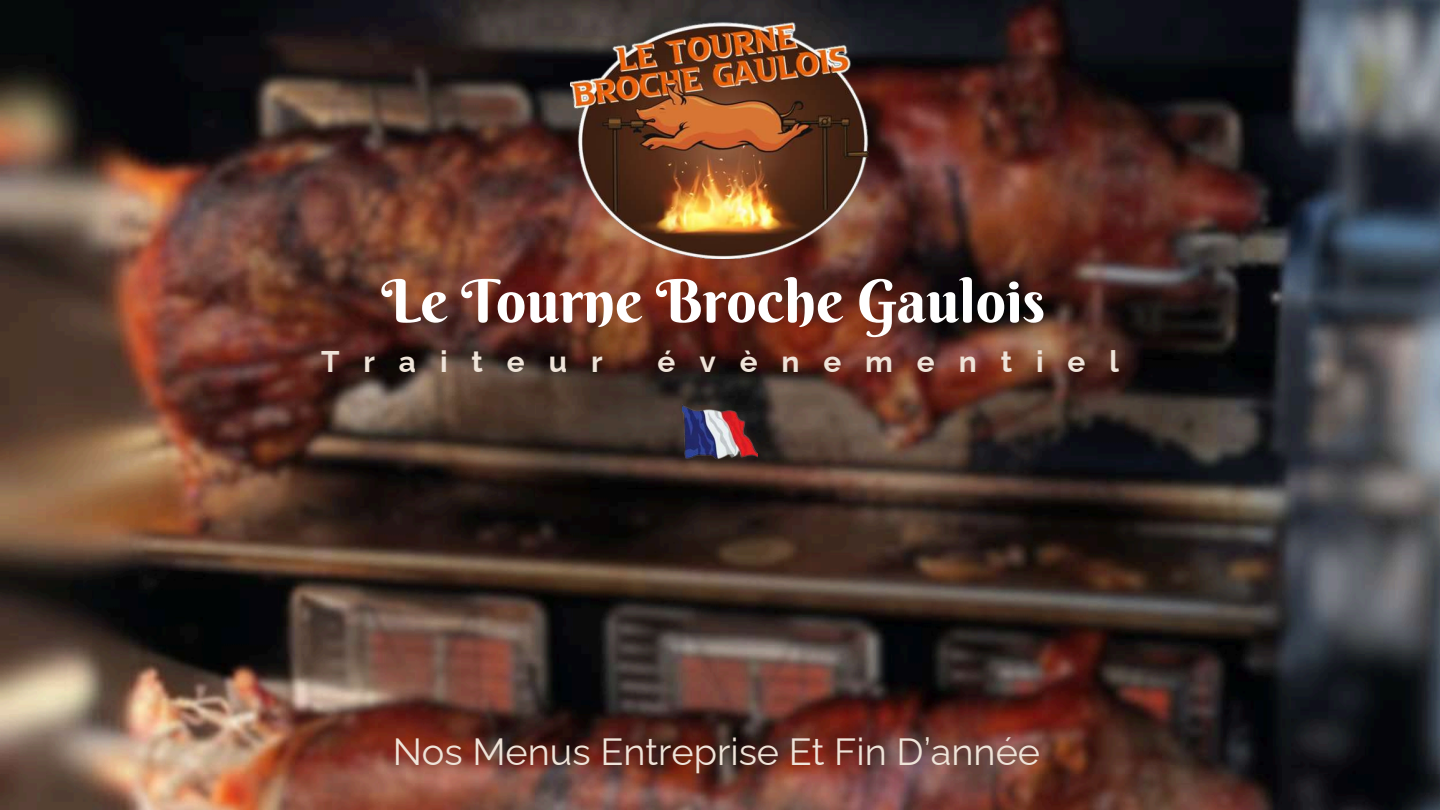
<style>
.page{position:relative;width:1440px;height:810px;background:#fff}
.page>*{position:absolute;margin:0;border:0;box-sizing:border-box;transform-origin:0 0}
.t1{font:59.5px "Berkshire Swash";color:#fff}
.t2{font:37.9px "Raleway";color:#efe4d9}
.t3{font:700 29.9px "Raleway";letter-spacing:.8em;color:#efe4d9}
</style>
<div class="page">
<img style="left:0;top:0;width:1440px;height:810px">
<img style="left:570px;top:20px;width:300px;height:238px">
<img style="left:682px;top:387px;width:75px;height:80px">
<h1 class="t1" style="left:381px;top:264px;width:665px">Le Tourne Broche Gaulois</h1>
<p class="t3" style="left:321px;top:344px;width:283px">Traiteur</p>
<p class="t3" style="left:658px;top:344px;width:463px">évènementiel</p>
<p class="t2" style="left:393px;top:729px;width:649px">Nos Menus Entreprise Et Fin D’année</p>
</div>
